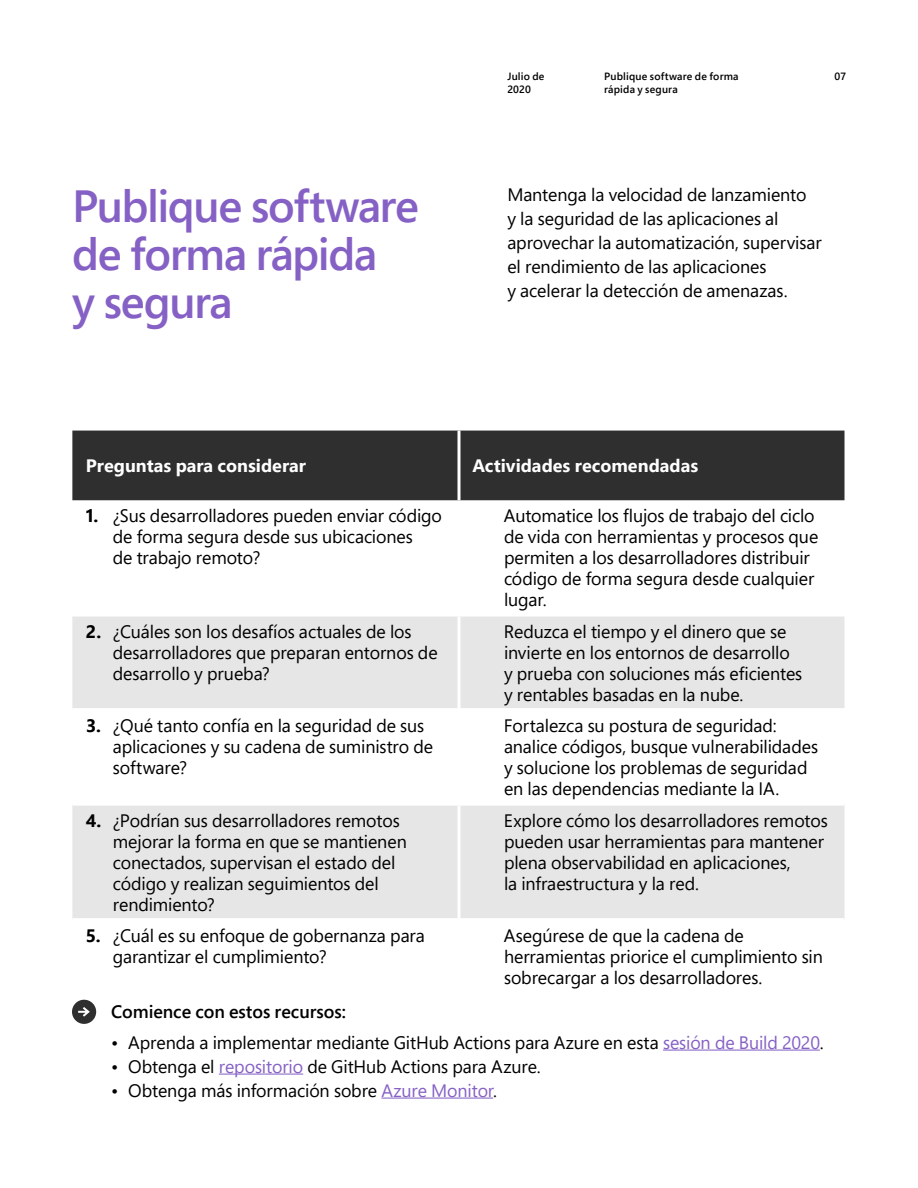
<style>
.page{position:relative;width:918px;height:1188px;background:#fff}
.page>*{position:absolute;margin:0;border:0;box-sizing:border-box;transform-origin:0 0}
.H3{font:600 45px/48px "Segoe Pro";letter-spacing:-.03em;color:#8661c5}
.Table_Copy_RIGHT{font:18px/21px "Segoe Pro";letter-spacing:-.005em;color:#000}
.Table_Copy_LEFT{font:18px/21px "Segoe Pro";letter-spacing:-.005em;color:#000}
.Body_copy{font:18px/24px "Segoe Pro";letter-spacing:-.005em;color:#000}
.Table_Header{font:700 18px "Segoe Pro";color:#fff}
.Body_copy-2{font:600 18px "Segoe Pro";color:#000}
.t1{font:600 10.5px/13.5px "Segoe Pro";letter-spacing:.015em;color:#000}
.s1{font-weight:700}
.s2{color:#8661c5}
</style>
<div class="page">
<div style="left:72px;top:431px;width:772px;height:69px;background:#2f2f2f"></div>
<svg style="left:72px;top:617px;width:772px;height:301px;fill:#e6e6e6"></svg>
<hr style="left:72px;top:708px;width:387px;height:3px;background:#fff">
<hr style="left:459px;top:708px;width:387px;height:3px;background:#fff">
<hr style="left:458px;top:711px;width:2px;height:92px;background:#fff">
<hr style="left:72px;top:803px;width:387px;height:3px;background:#fff">
<hr style="left:459px;top:803px;width:385px;height:3px;background:#fff">
<hr style="left:458px;top:806px;width:2px;height:112px;background:#fff">
<hr style="left:458px;top:431px;width:2px;height:69px;background:#fff">
<hr style="left:458px;top:617px;width:2px;height:91px;background:#fff">
<hr style="left:663px;top:1050px;width:157px;height:1px;background:#8661c5">
<hr style="left:219px;top:1074px;width:84px;height:1px;background:#8661c5">
<hr style="left:381px;top:1098px;width:112px;height:1px;background:#8661c5">
<div style="left:72px;top:1000px;width:24px;height:24px;background:#2f2f2f;border-radius:50%"></div>
<svg style="left:78px;top:1007px;width:12px;height:10px"></svg>
<p class="t1" style="left:604px;top:69px;width:136px">Publique software de forma rápida y segura</p>
<p class="t1" style="left:507px;top:69px;width:39px">Julio de<br>2020</p>
<p class="t1" style="left:834px;top:69px;width:13px">07</p>
<h1 class="H3" style="left:72px;top:181px;width:349px">Publique software de forma rápida<br>y segura</h1>
<p class="Body_copy" style="left:507px;top:183px;width:316px">Mantenga la velocidad de lanzamiento<br>y la seguridad de las aplicaciones al aprovechar la automatización, supervisar el rendimiento de las aplicaciones<br>y acelerar la detección de amenazas.</p>
<p class="Table_Header" style="left:86px;top:453px;width:222px">Preguntas para considerar</p>
<p class="Table_Header" style="left:472px;top:453px;width:227px">Actividades recomendadas</p>
<p class="Table_Copy_LEFT" style="left:113px;top:505px;width:331px;text-indent:-27px"><span class="s1">1.</span> ¿Sus desarrolladores pueden enviar código de forma segura desde sus ubicaciones<br>de trabajo remoto?</p>
<p class="Table_Copy_RIGHT" style="left:504px;top:505px;width:316px">Automatice los flujos de trabajo del ciclo de vida con herramientas y procesos que permiten a los desarrolladores distribuir código de forma segura desde cualquier lugar.</p>
<p class="Table_Copy_LEFT" style="left:113px;top:620px;width:326px;text-indent:-27px"><span class="s1">2.</span> ¿Cuáles son los desafíos actuales de los desarrolladores que preparan entornos de desarrollo y prueba?</p>
<p class="Table_Copy_RIGHT" style="left:504px;top:620px;width:300px">Reduzca el tiempo y el dinero que se invierte en los entornos de desarrollo y prueba con soluciones más eficientes y rentables basadas en la nube.</p>
<p class="Table_Copy_LEFT" style="left:113px;top:715px;width:322px;text-indent:-27px"><span class="s1">3.</span> ¿Qué tanto confía en la seguridad de sus aplicaciones y su cadena de suministro de software?</p>
<p class="Table_Copy_RIGHT" style="left:504px;top:715px;width:316px">Fortalezca su postura de seguridad: analice códigos, busque vulnerabilidades y solucione los problemas de seguridad en las dependencias mediante la IA.</p>
<p class="Table_Copy_LEFT" style="left:113px;top:809px;width:295px;text-indent:-27px"><span class="s1">4.</span> ¿Podrían sus desarrolladores remotos mejorar la forma en que se mantienen conectados, supervisan el estado del código y realizan seguimientos del rendimiento?</p>
<p class="Table_Copy_RIGHT" style="left:504px;top:809px;width:325px">Explore cómo los desarrolladores remotos pueden usar herramientas para mantener plena observabilidad en aplicaciones,<br>la infraestructura y la red.</p>
<p class="Table_Copy_LEFT" style="left:113px;top:925px;width:313px;text-indent:-27px"><span class="s1">5.</span> ¿Cuál es su enfoque de gobernanza para garantizar el cumplimiento?</p>
<p class="Table_Copy_RIGHT" style="left:504px;top:925px;width:320px">Asegúrese de que la cadena de herramientas priorice el cumplimiento sin sobrecargar a los desarrolladores.</p>
<p class="Body_copy-2" style="left:111px;top:999px;width:236px">Comience con estos recursos:</p>
<p class="Body_copy" style="left:111px;top:1030px;width:714px">• Aprenda a implementar mediante GitHub Actions para Azure en esta <span class="s2">sesión de Build 2020</span>.</p>
<p class="Body_copy" style="left:111px;top:1054px;width:431px">• Obtenga el <span class="s2">repositorio</span> de GitHub Actions para Azure.</p>
<p class="Body_copy" style="left:111px;top:1078px;width:387px">• Obtenga más información sobre <span class="s2">Azure Monitor</span>.</p>
</div>
